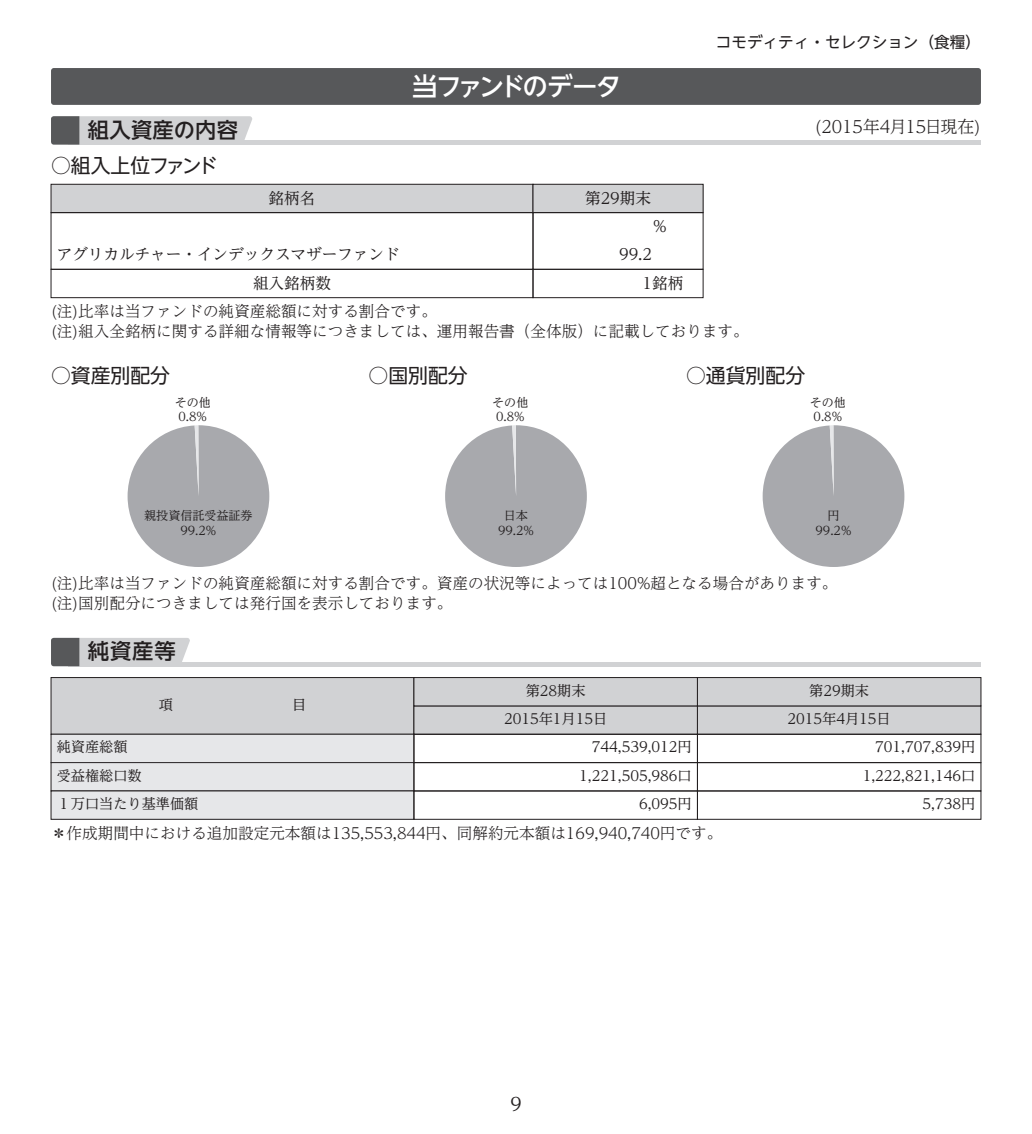
<style>
.page{position:relative;width:1032px;height:1134px;background:#fff}
.page>*{position:absolute;margin:0;border:0;box-sizing:border-box;transform-origin:0 0}
.t1{font:25.6px "UD Shin Go NT Pro Medium 90 msp RKSJ H";letter-spacing:-.095em;color:#fff}
.t2{font:21.2px "UD Shin Go NT Pro Medium 90 msp RKSJ H";letter-spacing:.015em;color:#231f20}
.t3{font:19.8px "UD Shin Go NT Pro Regular 90 msp RKSJ H";color:#231f20}
.t4{font:19.8px "UD Shin Go NT Pro Regular 90 msp RKSJ H";letter-spacing:-.065em;color:#231f20}
.t5{font:18.4px "UD Reimin Pro Regular 90 msp RKSJ H";color:#231f20}
.t6{font:17px "UD Reimin Pro Light 90 msp RKSJ H";color:#231f20}
.t7{font:15.6px/19.8px "UD Reimin Pro Light 90 msp RKSJ H";color:#231f20}
.t8{font:15.6px/28.4px "UD Reimin Pro Regular 90 msp RKSJ H";color:#231f20}
.t9{font:15.6px "UD Shin Go NT Pro Regular 90 msp RKSJ H";color:#231f20}
.t10{font:14.2px/28.4px "UD Reimin Pro Regular 90 msp RKSJ H";color:#231f20;text-align:right}
.t11{font:12px/14.4px "UD Reimin Pro Regular 90 msp RKSJ H";color:#231f20;text-align:center}
</style>
<div class="page">
<div style="left:51px;top:184px;width:482px;height:29px;background:#d1d2d4"></div>
<div style="left:51px;top:184px;width:482px;height:29px;border:1px solid #231f20"></div>
<div style="left:533px;top:184px;width:170px;height:29px;background:#d1d2d4"></div>
<div style="left:532px;top:184px;width:171px;height:29px;border:1px solid #231f20"></div>
<div style="left:51px;top:212px;width:482px;height:58px;border:1px solid #231f20"></div>
<div style="left:532px;top:212px;width:171px;height:58px;border:1px solid #231f20"></div>
<div style="left:51px;top:269px;width:482px;height:29px;border:1px solid #231f20"></div>
<div style="left:532px;top:269px;width:171px;height:29px;border:1px solid #231f20"></div>
<div style="left:68px;top:140px;width:913px;height:5px;background:#d1d2d4"></div>
<svg style="left:51px;top:116px;width:201px;height:29px"></svg>
<div style="left:51px;top:68px;width:930px;height:37px;background:#57585a;border-radius:3px"></div>
<svg style="left:128px;top:425px;width:141px;height:142px"></svg>
<svg style="left:445px;top:425px;width:142px;height:142px"></svg>
<svg style="left:763px;top:425px;width:141px;height:142px"></svg>
<hr style="left:68px;top:662px;width:913px;height:4px;background:#d1d2d4">
<svg style="left:51px;top:638px;width:139px;height:28px;background:#b9babc"></svg>
<div style="left:51px;top:677px;width:363px;height:57px;background:#d1d2d4"></div>
<div style="left:51px;top:677px;width:363px;height:58px;border:1px solid #231f20"></div>
<div style="left:414px;top:706px;width:283px;height:28px;background:#d1d2d4"></div>
<div style="left:414px;top:677px;width:283px;height:29px;background:#d1d2d4"></div>
<div style="left:413px;top:677px;width:285px;height:29px;border:1px solid #231f20"></div>
<div style="left:51px;top:734px;width:363px;height:29px;background:#e6e7e9"></div>
<div style="left:51px;top:734px;width:363px;height:29px;border:1px solid #231f20"></div>
<div style="left:51px;top:763px;width:363px;height:28px;background:#e6e7e9"></div>
<div style="left:51px;top:762px;width:363px;height:29px;border:1px solid #231f20"></div>
<div style="left:51px;top:791px;width:363px;height:28px;background:#e6e7e9"></div>
<div style="left:51px;top:790px;width:363px;height:30px;border:1px solid #231f20"></div>
<div style="left:413px;top:734px;width:285px;height:29px;border:1px solid #231f20"></div>
<div style="left:413px;top:762px;width:285px;height:29px;border:1px solid #231f20"></div>
<div style="left:413px;top:790px;width:285px;height:30px;border:1px solid #231f20"></div>
<div style="left:697px;top:706px;width:284px;height:28px;background:#d1d2d4"></div>
<div style="left:697px;top:677px;width:284px;height:29px;background:#d1d2d4"></div>
<div style="left:697px;top:677px;width:284px;height:29px;border:1px solid #231f20"></div>
<div style="left:697px;top:734px;width:284px;height:29px;border:1px solid #231f20"></div>
<div style="left:697px;top:762px;width:284px;height:29px;border:1px solid #231f20"></div>
<div style="left:697px;top:790px;width:284px;height:30px;border:1px solid #231f20"></div>
<p class="t1" style="left:412px;top:77px;width:211px">当ファンドのデータ</p>
<p class="t9" style="left:716px;top:36px;width:267px">コモディティ・セレクション（食糧）</p>
<p class="t2" style="left:88px;top:122px;width:152px">組入資産の内容</p>
<p class="t6" style="left:815px;top:120px;width:167px">(2015年4月15日現在)</p>
<p class="t4" style="left:51px;top:158px;width:168px">○組入上位ファンド</p>
<p class="t8" style="left:269px;top:186px;width:48px">銘柄名</p>
<p class="t8" style="left:585px;top:186px;width:67px">第29期末</p>
<p class="t8" style="left:652px;top:214px;width:17px">％</p>
<p class="t8" style="left:253px;top:242px;width:148px;text-indent:-196px">アグリカルチャー・インデックスマザーファンド組入銘柄数</p>
<p class="t8" style="left:642px;top:242px;width:42px;text-indent:-23px">99.2<br>1銘柄</p>
<p class="t7" style="left:51px;top:303px;width:699px">(注)比率は当ファンドの純資産総額に対する割合です。<br>(注)組入全銘柄に関する詳細な情報等につきましては、運用報告書（全体版）に記載しております。</p>
<p class="t3" style="left:51px;top:368px;width:121px">○資産別配分</p>
<p class="t3" style="left:686px;top:368px;width:121px">○通貨別配分</p>
<p class="t3" style="left:369px;top:368px;width:101px">○国別配分</p>
<p class="t11" style="left:175px;top:397px;width:38px">その他<br>0.8%</p>
<p class="t11" style="left:144px;top:510px;width:110px">親投資信託受益証券<br>99.2%</p>
<p class="t11" style="left:492px;top:397px;width:38px">その他<br>0.8%</p>
<p class="t11" style="left:498px;top:510px;width:37px">日本<br>99.2%</p>
<p class="t11" style="left:810px;top:397px;width:38px">その他<br>0.8%</p>
<p class="t11" style="left:815px;top:510px;width:37px">円<br>99.2%</p>
<p class="t7" style="left:51px;top:575px;width:788px">(注)比率は当ファンドの純資産総額に対する割合です。資産の状況等によっては100%超となる場合があります。(注)国別配分につきましては発行国を表示しております。</p>
<p class="t2" style="left:88px;top:643px;width:89px">純資産等</p>
<p class="t10" style="left:159px;top:692px;width:16px">項</p>
<p class="t10" style="left:292px;top:692px;width:16px">目</p>
<p class="t10" style="left:526px;top:678px;width:61px">第28期末</p>
<p class="t10" style="left:504px;top:706px;width:105px">2015年1月15日</p>
<p class="t10" style="left:57px;top:735px;width:143px;text-align:left">純資産総額<br>受益権総口数<br>１万口当たり基準価額</p>
<p class="t10" style="left:579px;top:735px;width:114px">744,539,012円<br>1,221,505,986口<br>6,095円</p>
<p class="t7" style="left:51px;top:825px;width:673px">＊作成期間中における追加設定元本額は135,553,844円、同解約元本額は169,940,740円です。</p>
<p class="t10" style="left:809px;top:678px;width:61px">第29期末</p>
<p class="t10" style="left:787px;top:706px;width:105px">2015年4月15日</p>
<p class="t10" style="left:863px;top:735px;width:114px">701,707,839円<br>1,222,821,146口<br>5,738円</p>
<p class="t5" style="left:507px;top:1097px;width:20px">９</p>
</div>
